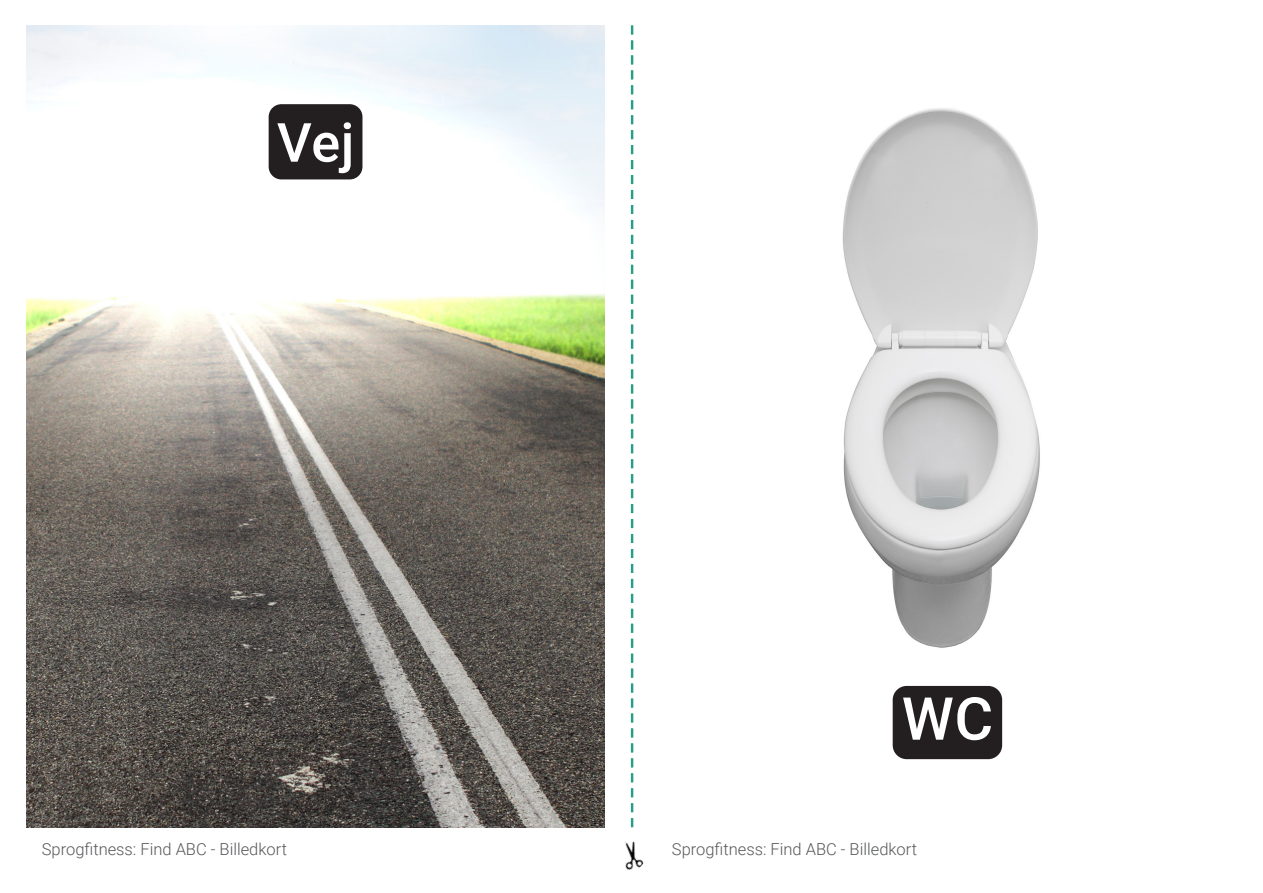
<style>
.page{position:relative;width:1263px;height:893px;background:#fff}
.page>*{position:absolute;margin:0;border:0;box-sizing:border-box;transform-origin:0 0}
.Billedtekst{font:500 59.25px "Roboto";color:#fff}
.Billedtekst-2{font:500 54px "Roboto";color:#fff}
.t1{font:300 16.5px "Roboto";color:#57585a}
</style>
<div class="page">
<img style="left:624px;top:841px;width:20px;height:29px">
<img style="left:842px;top:108px;width:198px;height:540px">
<div style="left:893px;top:686px;width:109px;height:73px;background:#231f20;border-radius:14px"></div>
<img style="left:27px;top:26px;width:578px;height:801px">
<svg style="left:631px;top:26px;width:2px;height:801px"></svg>
<div style="left:269px;top:104px;width:93px;height:75px;background:#231f20;border-radius:13px"></div>
<p class="Billedtekst-2" style="left:277px;top:105px;width:79px">Vej</p>
<p class="Billedtekst" style="left:902px;top:677px;width:93px">WC</p>
<p class="t1" style="left:42px;top:837px;width:247px">Sprogfitness: Find ABC - Billedkort</p>
<p class="t1" style="left:672px;top:837px;width:247px">Sprogfitness: Find ABC - Billedkort</p>
</div>
